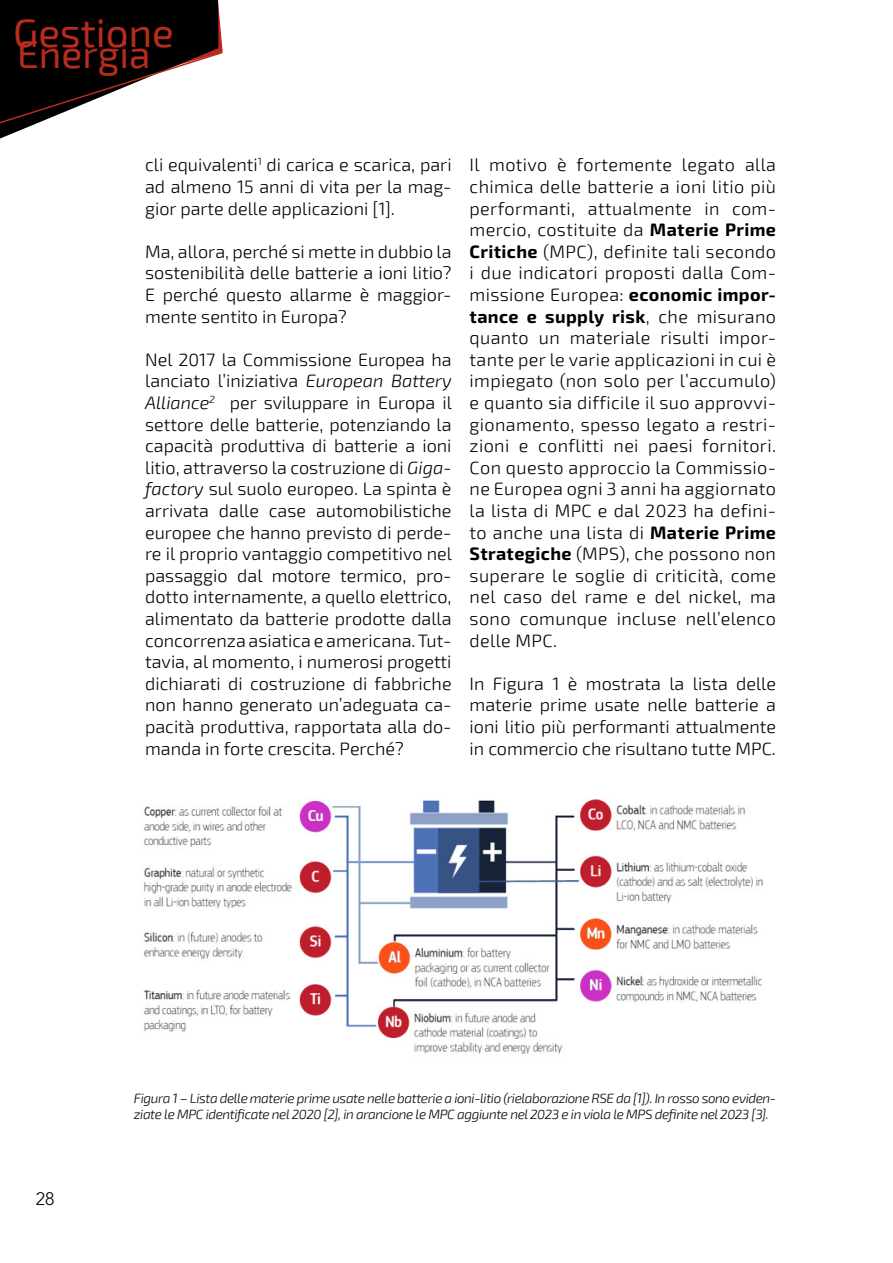
<style>
.page{position:relative;width:893px;height:1263px;background:#fff}
.page>*{position:absolute;margin:0;border:0;box-sizing:border-box;transform-origin:0 0}
.t1{font:40.35px "Exo 2";color:#b92b1e}
.t2{font:38.85px "Exo 2";color:#b92b1e}
.t3{font:300 18px/21.6px "Exo 2";color:#000;text-align:justify}
.t4{font:300 18px "Avenir LT Std";color:#000}
.t5{font:italic 300 13.5px/16.2px "Exo 2";letter-spacing:-.03em;color:#000}
.s1{font-style:italic}
.s2{font-weight:700}
</style>
<div class="page">
<svg style="left:0;top:0;width:223px;height:139px"></svg>
<img style="left:141px;top:799px;width:622px;height:258px">
<h1 class="t1" style="left:13px;top:6px;width:162px">Gestione</h1>
<h2 class="t2" style="left:17px;top:30px;width:135px">Energia</h2>
<p class="t3" style="left:145px;top:153px;width:308px">cli equivalenti<sup>1</sup> di carica e scarica, pari ad almeno 15 anni di vita per la mag&shy;gior parte delle applicazioni [1].</p>
<p class="t3" style="left:145px;top:240px;width:308px">Ma, allora, perché si mette in dubbio la sostenibilità delle batterie a ioni litio?<br>E perché questo allarme è maggior&shy;mente sentito in Europa?</p>
<p class="t3" style="left:145px;top:348px;width:308px">Nel 2017 la Commissione Europea ha lanciato l’iniziativa <span class="s1">European Battery Alliance</span><sup>2</sup> per sviluppare in Europa il settore delle batterie, potenziando la capacità produttiva di batterie a ioni litio, attraverso la costruzione di <span class="s1">Giga&shy;factory</span> sul suolo europeo. La spinta è arrivata dalle case automobilistiche europee che hanno previsto di perde&shy;re il proprio vantaggio competitivo nel passaggio dal motore termico, pro&shy;dotto internamente, a quello elettrico, alimentato da batterie prodotte dalla concorrenza asiatica e americana. Tut&shy;tavia, al momento, i numerosi progetti dichiarati di costruzione di fabbriche non hanno generato un’adeguata ca&shy;pacità produttiva, rapportata alla do&shy;manda in forte crescita. Perché?</p>
<p class="t3" style="left:470px;top:153px;width:308px">Il motivo è fortemente legato alla chimica delle batterie a ioni litio più performanti, attualmente in com&shy;mercio, costituite da <span class="s2">Materie Prime Critiche</span> (MPC), definite tali secondo i due indicatori proposti dalla Com&shy;missione Europea: <span class="s2">economic impor&shy;tance e supply risk</span>, che misurano quanto un materiale risulti impor&shy;tante per le varie applicazioni in cui è impiegato (non solo per l’accumulo) e quanto sia difficile il suo approvvi&shy;gionamento, spesso legato a restri&shy;zioni e conflitti nei paesi fornitori.<br>Con questo approccio la Commissio&shy;ne Europea ogni 3 anni ha aggiornato la lista di MPC e dal 2023 ha defini&shy;to anche una lista di <span class="s2">Materie Prime Strategiche</span> (MPS), che possono non superare le soglie di criticità, come nel caso del rame e del nickel, ma sono comunque incluse nell’elenco delle MPC.</p>
<p class="t3" style="left:470px;top:672px;width:308px">In Figura 1 è mostrata la lista delle materie prime usate nelle batterie a ioni litio più performanti attualmente in commercio che risultano tutte MPC.</p>
<p class="t4" style="left:36px;top:1188px;width:20px">28</p>
<p class="t5" style="left:134px;top:1089px;width:644px">Figura 1 – Lista delle materie prime usate nelle batterie a ioni-litio (rielaborazione RSE da [1]). In rosso sono eviden&shy;ziate le MPC identificate nel 2020 [2], in arancione le MPC aggiunte nel 2023 e in viola le MPS definite nel 2023 [3].</p>
</div>
